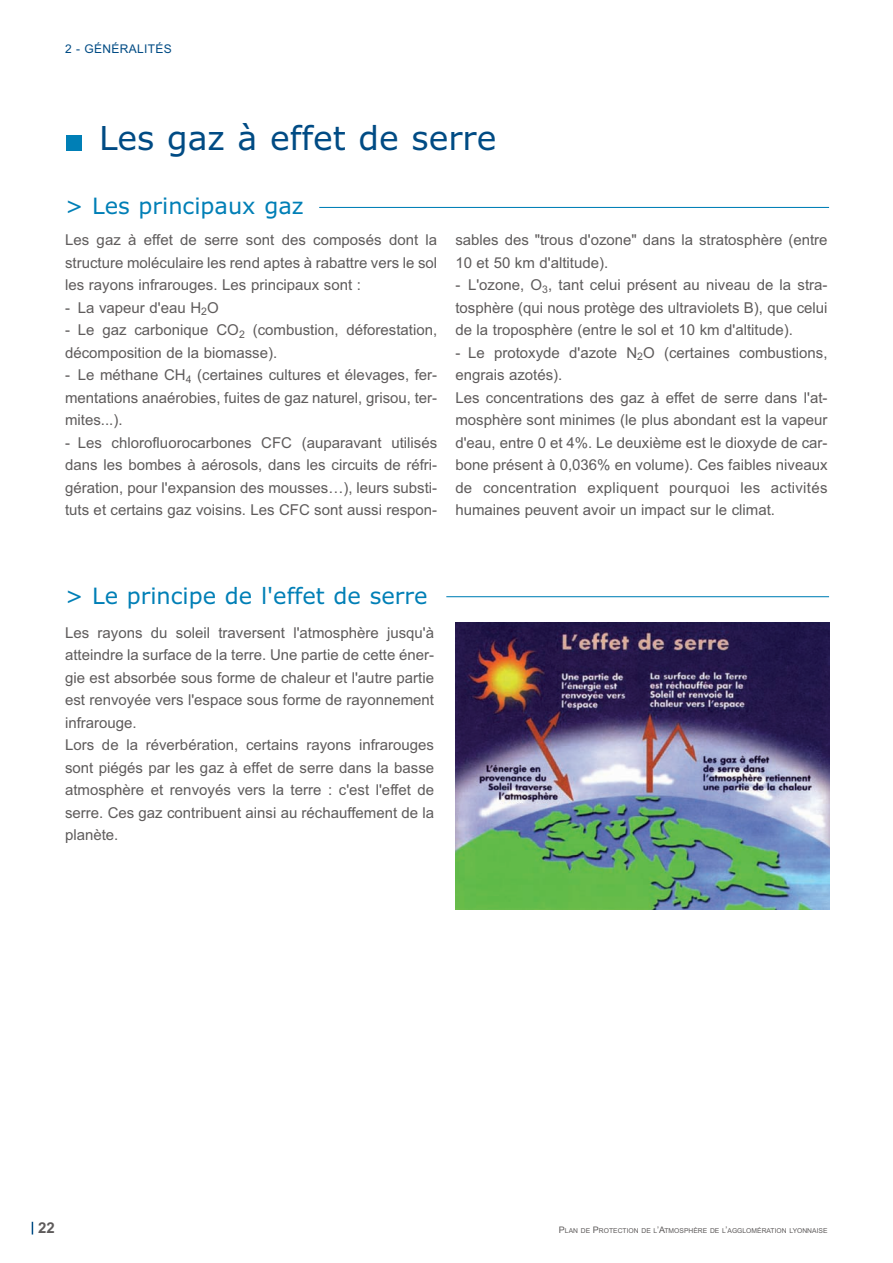
<style>
.page{position:relative;width:893px;height:1263px;background:#fff}
.page>*{position:absolute;margin:0;border:0;box-sizing:border-box;transform-origin:0 0}
.t1{font:33px "Verdana";color:#004b84}
.t2{font:22.5px "Verdana";color:#007fb6}
.t3{font:15px/22.5px "Arial";color:#5e5b5b}
.t4{font:700 15px "Arial";color:#5e5b5b}
.t5{font:12px "Arial";letter-spacing:.03em;color:#004b84}
.t6{font:6.75px "Arial";color:#5e5b5b}
.s1{font-size:9px}
</style>
<div class="page">
<svg style="left:32px;top:1222px;width:1px;height:13px"></svg>
<div style="left:67px;top:135px;width:15px;height:15px;background:#007fb6"></div>
<hr style="left:446px;top:596px;width:383px;height:1px;background:#007fb6">
<hr style="left:319px;top:207px;width:510px;height:1px;background:#007fb6">
<img style="left:456px;top:623px;width:373px;height:286px">
<p class="t5" style="left:65px;top:44px;width:108px">2 - GÉNÉRALITÉS</p>
<h1 class="t1" style="left:99px;top:125px;width:399px">Les gaz à effet de serre</h1>
<h2 class="t2" style="left:65px;top:197px;width:240px">&gt; Les principaux gaz</h2>
<p class="t3" style="left:65px;top:230px;width:374px;text-align:justify">Les gaz à effet de serre sont des composés dont la structure moléculaire les rend aptes à rabattre vers le sol les rayons infrarouges. Les principaux sont :</p>
<p class="t3" style="left:65px;top:298px;width:155px">- La vapeur d'eau H<sub>2</sub>O</p>
<p class="t3" style="left:65px;top:320px;width:374px">- Le gaz carbonique CO<sub>2</sub> (combustion, déforestation, décomposition de la biomasse).</p>
<p class="t3" style="left:65px;top:365px;width:374px;text-align:justify">- Le méthane CH<sub>4</sub> (certaines cultures et élevages, fer&shy;mentations anaérobies, fuites de gaz naturel, grisou, ter&shy;mites...).</p>
<p class="t3" style="left:65px;top:433px;width:374px;text-align:justify">- Les chlorofluorocarbones CFC (auparavant utilisés dans les bombes à aérosols, dans les circuits de réfri&shy;gération, pour l'expansion des mousses…), leurs substi&shy;tuts et certains gaz voisins. Les CFC sont aussi respon-</p>
<p class="t3" style="left:455px;top:230px;width:374px">sables des "trous d'ozone" dans la stratosphère (entre<br>10 et 50 km d'altitude).</p>
<p class="t3" style="left:455px;top:275px;width:374px;text-align:justify">- L'ozone, O<sub>3</sub>, tant celui présent au niveau de la stra&shy;tosphère (qui nous protège des ultraviolets B), que celui de la troposphère (entre le sol et 10 km d'altitude).</p>
<p class="t3" style="left:455px;top:343px;width:374px">- Le protoxyde d'azote N<sub>2</sub>O (certaines combustions, engrais azotés).<br>Les concentrations des gaz à effet de serre dans l'at&shy;mosphère sont minimes (le plus abondant est la vapeur d'eau, entre 0 et 4%. Le deuxième est le dioxyde de car&shy;bone présent à 0,036% en volume). Ces faibles niveaux de concentration expliquent pourquoi les activités humaines peuvent avoir un impact sur le climat.</p>
<h2 class="t2" style="left:65px;top:587px;width:364px">&gt; Le principe de l'effet de serre</h2>
<p class="t3" style="left:65px;top:623px;width:371px">Les rayons du soleil traversent l'atmosphère jusqu'à atteindre la surface de la terre. Une partie de cette éner&shy;gie est absorbée sous forme de chaleur et l'autre partie est renvoyée vers l'espace sous forme de rayonnement infrarouge.<br>Lors de la réverbération, certains rayons infrarouges sont piégés par les gaz à effet de serre dans la basse atmosphère et renvoyés vers la terre : c'est l'effet de serre. Ces gaz contribuent ainsi au réchauffement de la planète.</p>
<p class="t4" style="left:38px;top:1222px;width:18px">22</p>
<p class="t6" style="left:559px;top:1228px;width:270px"><span class="s1">P</span>LAN DE <span class="s1">P</span>ROTECTION DE L<span class="s1">’A</span>TMOSPHÈRE DE L<span class="s1">’</span>AGGLOMÉRATION LYONNAISE</p>
</div>
